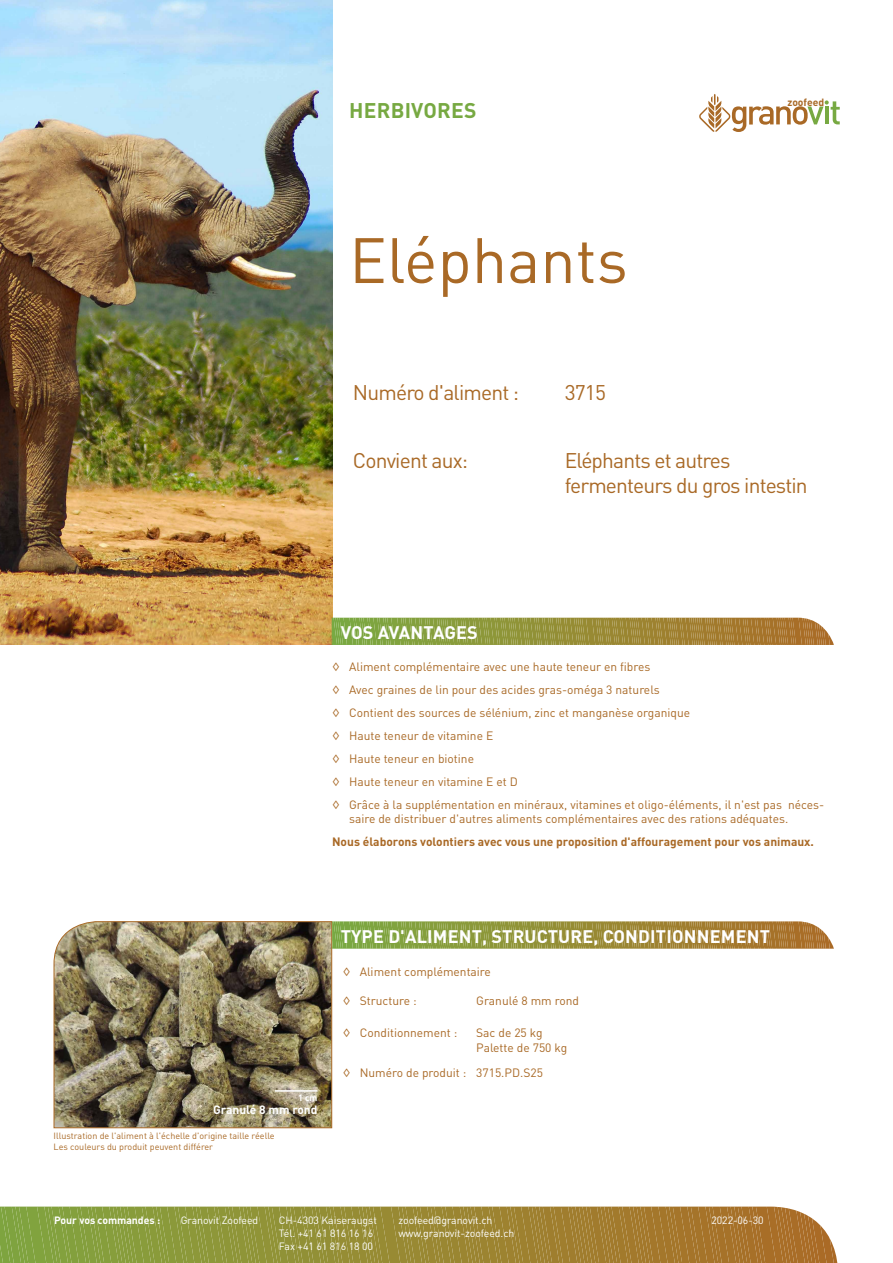
<style>
.page{position:relative;width:893px;height:1263px;background:#fff}
.page>*{position:absolute;margin:0;border:0;box-sizing:border-box;transform-origin:0 0}
.Protector_Zoofeed_Ca{font:63px "DIN Pro";color:#a96926}
.Protector_Zoofeed_Ca-2{font:21px/25.2px "DIN Pro";letter-spacing:-.04em;color:#a96926}
._2_Produktblätter_Ti{font:700 21px "DIN Pro";letter-spacing:.01em;color:#77a942}
.t1{font:700 18px "DIN Pro";letter-spacing:.01em;color:#fff}
.Protector_Zoofeed_Ca-3{font:12px/14.4px "DIN Pro";color:#a96926}
.Protector_Zoofeed_Ca-4{font:700 12px "DIN Pro";color:#a96926}
.Protector_Zoofeed_Ca-5{font:700 12px "DIN Pro";color:#fff}
.t2{font:10.5px/12.6px "DIN Pro";letter-spacing:-.005em;color:#fff}
.t3{font:700 10.5px "DIN Pro";letter-spacing:-.005em;color:#fff}
.t4{font:700 10.35px "DIN Pro";color:#a96926}
.Protector_Zoofeed_Ca-6{font:9px "DIN Pro";color:#a96926}
.t5{font:700 9px "DIN Pro";color:#fff}
</style>
<div class="page">
<img style="left:53px;top:921px;width:279px;height:207px">
<hr style="left:275px;top:1090px;width:42px;height:2px;background:#fff">
<img style="left:0;top:0;width:332px;height:645px">
<svg style="left:332px;top:921px;width:502px;height:28px;background:#9e9647"></svg>
<svg style="left:332px;top:618px;width:502px;height:27px;background:#9c9343"></svg>
<svg style="left:699px;top:94px;width:141px;height:38px"></svg>
<svg style="left:0;top:1206px;width:838px;height:57px;background:#9d8f3e"></svg>
<p class="_2_Produktblätter_Ti" style="left:349px;top:96px;width:129px">HERBIVORES</p>
<p class="Protector_Zoofeed_Ca" style="left:349px;top:217px;width:280px">Eléphants</p>
<p class="Protector_Zoofeed_Ca-2" style="left:353px;top:379px;width:168px">Numéro d'aliment :</p>
<p class="Protector_Zoofeed_Ca-2" style="left:565px;top:379px;width:43px">3715</p>
<p class="t4" style="left:787px;top:95px;width:38px">zoofeed</p>
<p class="Protector_Zoofeed_Ca-2" style="left:353px;top:447px;width:117px">Convient aux:</p>
<p class="Protector_Zoofeed_Ca-2" style="left:565px;top:447px;width:245px">Eléphants et autres fermenteurs du gros intestin</p>
<p class="t1" style="left:341px;top:620px;width:139px">VOS AVANTAGES</p>
<p class="Protector_Zoofeed_Ca-3" style="left:332px;top:659px;width:320px">◊ Aliment complémentaire avec une haute teneur en fibres</p>
<p class="Protector_Zoofeed_Ca-3" style="left:332px;top:682px;width:329px">◊ Avec graines de lin pour des acides gras-oméga 3 naturels</p>
<p class="Protector_Zoofeed_Ca-3" style="left:332px;top:705px;width:360px">◊ Contient des sources de sélénium, zinc et manganèse organique</p>
<p class="Protector_Zoofeed_Ca-3" style="left:332px;top:728px;width:163px">◊ Haute teneur de vitamine E</p>
<p class="Protector_Zoofeed_Ca-3" style="left:332px;top:751px;width:143px">◊ Haute teneur en biotine</p>
<p class="Protector_Zoofeed_Ca-3" style="left:332px;top:774px;width:187px">◊ Haute teneur en vitamine E et D</p>
<p class="Protector_Zoofeed_Ca-3" style="left:349px;top:796px;width:477px;text-indent:-17px">◊ Grâce à la supplémentation en minéraux, vitamines et oligo-éléments, il n'est pas néces&shy;saire de distribuer d'autres aliments complémentaires avec des rations adéquates.</p>
<p class="Protector_Zoofeed_Ca-4" style="left:332px;top:833px;width:483px">Nous élaborons volontiers avec vous une proposition d'affouragement pour vos animaux.</p>
<p class="t1" style="left:341px;top:924px;width:431px">TYPE D'ALIMENT, STRUCTURE, CONDITIONNEMENT</p>
<p class="t5" style="left:298px;top:1091px;width:21px">1 cm</p>
<p class="Protector_Zoofeed_Ca-5" style="left:213px;top:1101px;width:106px">Granulé 8 mm rond</p>
<p class="Protector_Zoofeed_Ca-6" style="left:54px;top:1129px;width:222px">Illustration de l'aliment à l'échelle d'origine taille réelle</p>
<p class="Protector_Zoofeed_Ca-6" style="left:54px;top:1140px;width:161px">Les couleurs du produit peuvent différer</p>
<p class="Protector_Zoofeed_Ca-3" style="left:343px;top:964px;width:150px">◊ Aliment complémentaire</p>
<p class="Protector_Zoofeed_Ca-3" style="left:343px;top:993px;width:76px">◊ Structure :</p>
<p class="Protector_Zoofeed_Ca-3" style="left:476px;top:993px;width:104px">Granulé 8 mm rond</p>
<p class="Protector_Zoofeed_Ca-3" style="left:343px;top:1025px;width:116px">◊ Conditionnement :</p>
<p class="Protector_Zoofeed_Ca-3" style="left:476px;top:1025px;width:92px">Sac de 25 kg<br>Palette de 750 kg</p>
<p class="Protector_Zoofeed_Ca-3" style="left:343px;top:1065px;width:125px">◊ Numéro de produit :</p>
<p class="Protector_Zoofeed_Ca-3" style="left:476px;top:1065px;width:68px">3715.PD.S25</p>
<p class="t3" style="left:54px;top:1213px;width:108px">Pour vos commandes :</p>
<p class="t2" style="left:181px;top:1214px;width:79px">Granovit Zoofeed</p>
<p class="t2" style="left:279px;top:1214px;width:99px">CH-4303 Kaiseraugst</p>
<p class="t2" style="left:711px;top:1214px;width:54px">2022-06-30</p>
<p class="t2" style="left:279px;top:1226px;width:96px">Tél. +41 61 816 16 16<br>Fax +41 61 816 18 00</p>
<p class="t2" style="left:398px;top:1214px;width:117px">zoofeed@granovit.ch www.granovit-zoofeed.ch</p>
</div>
